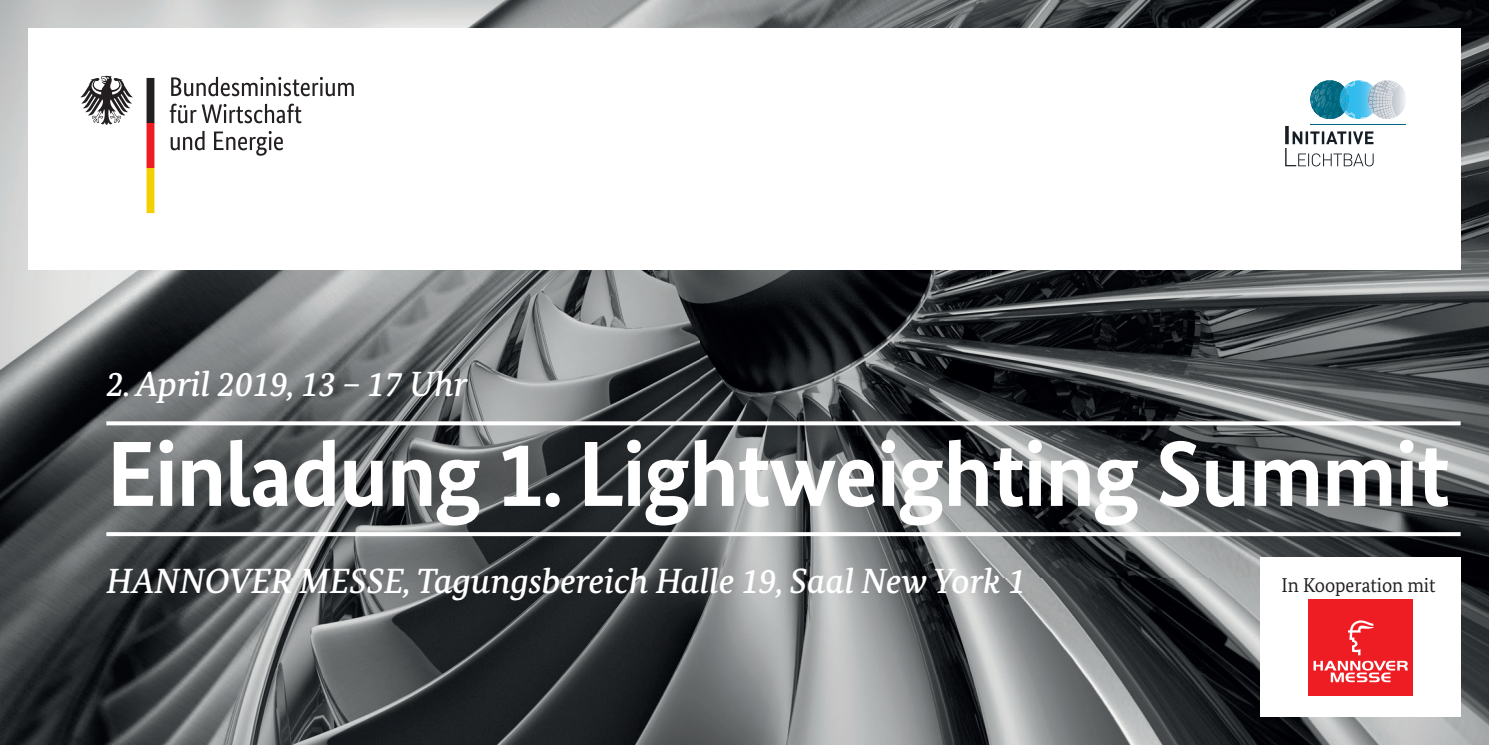
<style>
.page{position:relative;width:1489px;height:745px;background:#fff}
.page>*{position:absolute;margin:0;border:0;box-sizing:border-box;transform-origin:0 0}
.t1{font:700 92.5px "Bundes Sans";letter-spacing:-.02em;color:#fff}
.t2{font:italic 500 35px "Bundes Serif";color:#fff}
.t3{font:20px "Bundes Serif";color:#231f20;scale:.94 1}
</style>
<div class="page">
<img style="left:0;top:0;width:1488px;height:744px">
<div style="left:28px;top:28px;width:1432px;height:241px;background:#fff"></div>
<svg style="left:170px;top:77px;width:184px;height:79px"></svg>
<svg style="left:80px;top:76px;width:53px;height:49px"></svg>
<svg style="left:146px;top:78px;width:8px;height:135px"></svg>
<svg style="left:1310px;top:80px;width:96px;height:39px;background:#79b7cb"></svg>
<hr style="left:1310px;top:124px;width:96px;height:1px;background:#00657c">
<svg style="left:1285px;top:126px;width:88px;height:40px"></svg>
<svg style="left:106px;top:421px;width:1354px;height:4px"></svg>
<svg style="left:106px;top:531px;width:1354px;height:4px"></svg>
<div style="left:1260px;top:557px;width:200px;height:159px;background:#fff"></div>
<div style="left:1307px;top:599px;width:105px;height:96px;background:#ee1d23"></div>
<svg style="left:1348px;top:620px;width:25px;height:34px"></svg>
<svg style="left:1313px;top:660px;width:94px;height:21px"></svg>
<p class="t2" style="left:106px;top:362px;width:362px">2. April 2019, 13 – 17 Uhr</p>
<h1 class="t1" style="left:106px;top:417px;width:1345px">Einladung 1. Lightweighting Summit</h1>
<p class="t2" style="left:106px;top:559px;width:920px">HANNOVER MESSE, Tagungsbereich Halle 19, Saal New York 1</p>
<p class="t3" style="left:1281px;top:573px;width:165px">In Kooperation mit</p>
</div>
